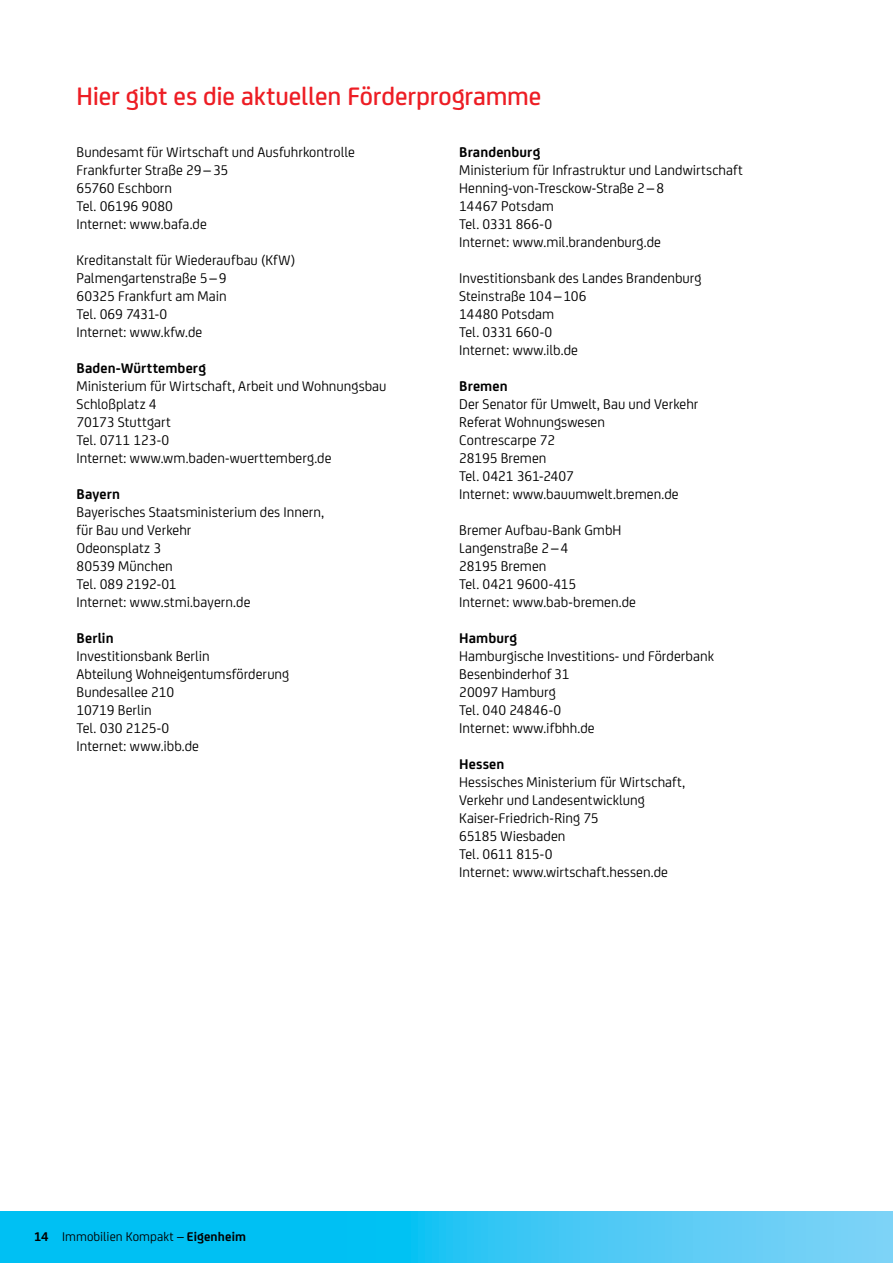
<style>
.page{position:relative;width:893px;height:1263px;background:#fff}
.page>*{position:absolute;margin:0;border:0;box-sizing:border-box;transform-origin:0 0}
.t1{font:500 27px "Uni Credit";letter-spacing:-.01em;color:#ed1d24}
.t2{font:15px/18px "Uni Credit";letter-spacing:.005em;color:#000}
.t3{font:700 15px "Uni Credit";letter-spacing:.01em;color:#000}
.t4{font:13.5px "Uni Credit";letter-spacing:.005em;color:#000}
.s1{font-weight:700}
</style>
<div class="page">
<svg style="left:0;top:1212px;width:893px;height:51px;background:#2cc5f4"></svg>
<h1 class="t1" style="left:77px;top:77px;width:466px">Hier gibt es die aktuellen Förderprogramme</h1>
<p class="t2" style="left:77px;top:142px;width:280px">Bundesamt für Wirtschaft und Ausfuhrkontrolle<br>Frankfurter Straße 29–35<br>65760 Eschborn<br>Tel. 06196 9080<br>Internet: www.bafa.de</p>
<p class="t2" style="left:77px;top:250px;width:220px">Kreditanstalt für Wiederaufbau (KfW)<br>Palmengartenstraße 5–9<br>60325 Frankfurt am Main<br>Tel. 069 7431-0<br>Internet: www.kfw.de</p>
<p class="t3" style="left:77px;top:357px;width:131px">Baden-Württemberg</p>
<p class="t2" style="left:77px;top:376px;width:312px">Ministerium für Wirtschaft, Arbeit und Wohnungsbau<br>Schloßplatz 4<br>70173 Stuttgart<br>Tel. 0711 123-0<br>Internet: www.wm.baden-wuerttemberg.de</p>
<p class="t3" style="left:77px;top:483px;width:45px">Bayern</p>
<p class="t2" style="left:77px;top:502px;width:249px">Bayerisches Staatsministerium des Innern, für Bau und Verkehr<br>Odeonsplatz 3<br>80539 München<br>Tel. 089 2192-01<br>Internet: www.stmi.bayern.de</p>
<p class="t3" style="left:77px;top:627px;width:39px">Berlin</p>
<p class="t2" style="left:77px;top:646px;width:214px">Investitionsbank Berlin<br>Abteilung Wohneigentumsförderung<br>Bundesallee 210<br>10719 Berlin<br>Tel. 030 2125-0<br>Internet: www.ibb.de</p>
<p class="t3" style="left:459px;top:141px;width:83px">Brandenburg</p>
<p class="t2" style="left:459px;top:160px;width:285px">Ministerium für Infrastruktur und Landwirtschaft<br>Henning-von-Tresckow-Straße 2–8<br>14467 Potsdam<br>Tel. 0331 866-0<br>Internet: www.mil.brandenburg.de</p>
<p class="t2" style="left:459px;top:268px;width:244px">Investitionsbank des Landes Brandenburg<br>Steinstraße 104–106<br>14480 Potsdam<br>Tel. 0331 660-0<br>Internet: www.ilb.de</p>
<p class="t3" style="left:459px;top:375px;width:50px">Bremen</p>
<p class="t2" style="left:459px;top:394px;width:241px">Der Senator für Umwelt, Bau und Verkehr<br>Referat Wohnungswesen<br>Contrescarpe 72<br>28195 Bremen<br>Tel. 0421 361-2407<br>Internet: www.bauumwelt.bremen.de</p>
<p class="t2" style="left:459px;top:520px;width:178px">Bremer Aufbau-Bank GmbH<br>Langenstraße 2–4<br>28195 Bremen<br>Tel. 0421 9600-415<br>Internet: www.bab-bremen.de</p>
<p class="t3" style="left:459px;top:627px;width:59px">Hamburg</p>
<p class="t2" style="left:459px;top:646px;width:256px">Hamburgische Investitions- und Förderbank<br>Besenbinderhof 31<br>20097 Hamburg<br>Tel. 040 24846-0<br>Internet: www.ifbhh.de</p>
<p class="t3" style="left:459px;top:753px;width:47px">Hessen</p>
<p class="t2" style="left:459px;top:772px;width:227px">Hessisches Ministerium für Wirtschaft,<br>Verkehr und Landesentwicklung<br>Kaiser-Friedrich-Ring 75<br>65185 Wiesbaden<br>Tel. 0611 815-0<br>Internet: www.wirtschaft.hessen.de</p>
<p class="t4" style="left:34px;top:1227px;width:213px"><span class="s1">14</span> Immobilien Kompakt – <span class="s1">Eigenheim</span></p>
</div>
